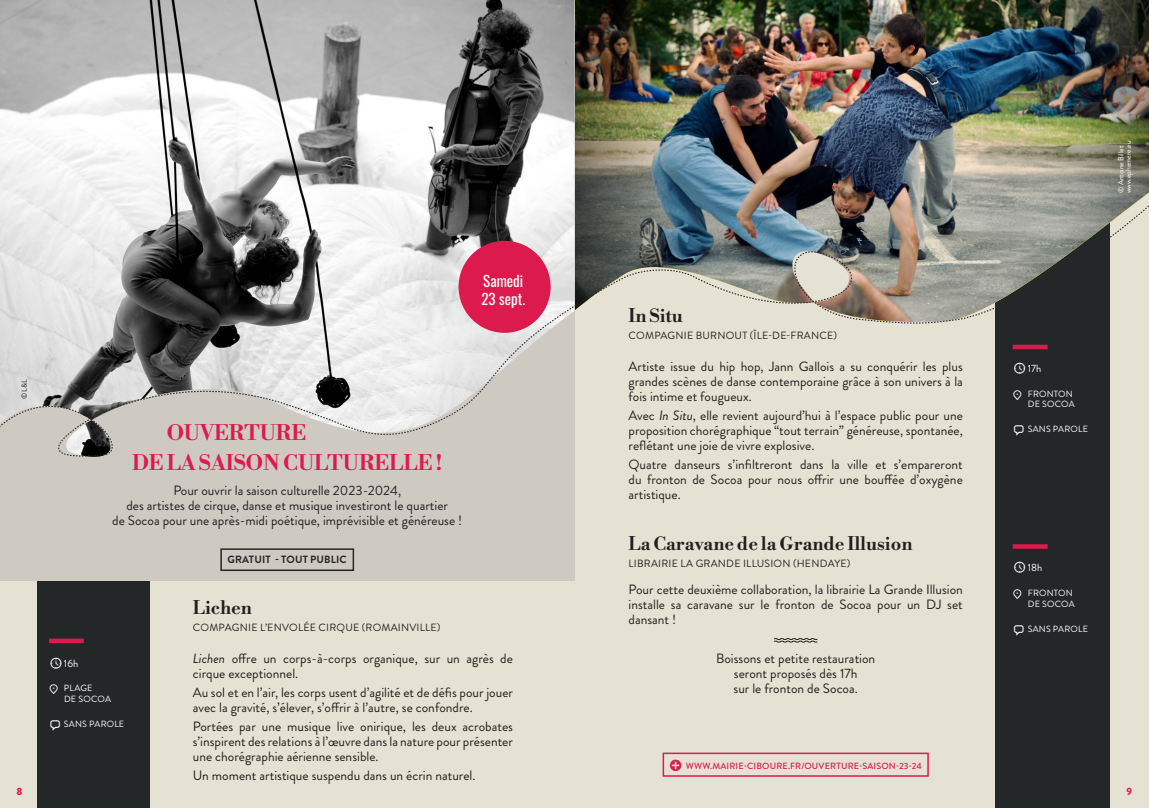
<style>
.page{position:relative;width:1149px;height:808px;background:#fff}
.page>*{position:absolute;margin:0;border:0;box-sizing:border-box;transform-origin:0 0}
.titres_festivals{font:21px "Libre Bodoni";color:#dd1a4d}
.titre_évent{font:18px "Libre Bodoni";color:#231f20}
.dates_rond{font:15px "Oswald";color:#fff}
.descriptif_spectacle{font:13.5px/15px "Brandon Grotesque";color:#231f20;text-align:justify}
.nom_cie{font:10.5px "Brandon Grotesque";letter-spacing:.02em;color:#231f20}
.GRATUIT_TOUT_PUBLIC{font:700 10.5px "Brandon Grotesque";letter-spacing:.01em;color:#242728}
.listes_horaires_events{font:10.5px "Brandon Grotesque";color:#fff}
.t1{font:900 10.5px "Brandon Grotesque";color:#dd1b4f}
.listes_horaires_events-2{font:9px/10.8px "Brandon Grotesque";letter-spacing:.02em;color:#fff;text-align:right}
.bouton_resa___site_internet{font:500 9px "Brandon Grotesque";letter-spacing:.02em;color:#dd1a4d}
.paragraphes{font:7.5px "Brandon Grotesque";letter-spacing:-.01em;color:#fff}
.paragraphes-2{font:7.5px "Brandon Grotesque";color:#231f20}
.s1{font-family:"Aquawax Pro Pictograms";font-size:13.5px}
.s2{font-style:italic}
</style>
<div class="page">
<div style="left:574px;top:0;width:574px;height:808px;background:#e6e2d3"></div>
<div style="left:994px;top:0;width:115px;height:808px;background:#242728"></div>
<div style="left:1012px;top:544px;width:35px;height:5px;background:#dd1a4d"></div>
<img style="left:574px;top:0;width:574px;height:184px">
<div style="left:0;top:0;width:574px;height:808px;background:#e6e2d3"></div>
<div style="left:0;top:23px;width:574px;height:558px;background:#cecac2"></div>
<div style="left:37px;top:581px;width:113px;height:227px;background:#242728"></div>
<hr style="left:49px;top:639px;width:35px;height:4px;background:#dd1a4d">
<img style="left:0;top:0;width:574px;height:184px">
<svg style="left:774px;top:638px;width:43px;height:5px"></svg>
<div style="left:662px;top:752px;width:266px;height:25px;border:2px solid #dd1a4d"></div>
<div style="left:220px;top:548px;width:134px;height:23px;border:2px solid #242728"></div>
<svg style="left:0;top:186px;width:1148px;height:277px"></svg>
<p class="dates_rond" style="left:483px;top:267px;width:42px">Samedi</p>
<p class="dates_rond" style="left:481px;top:285px;width:45px">23 sept.</p>
<p class="paragraphes-2" style="left:19px;top:399px;width:21px;rotate:-90deg">© L&amp;L</p>
<p class="titres_festivals" style="left:167px;top:416px;width:141px">OUVERTURE</p>
<p class="titres_festivals" style="left:132px;top:446px;width:311px">DE LA SAISON CULTURELLE !</p>
<p class="descriptif_spectacle" style="left:112px;top:483px;width:351px;text-align:center">Pour ouvrir la saison culturelle 2023-2024,<br>des artistes de cirque, danse et musique investiront le quartier<br>de Socoa pour une après-midi poétique, imprévisible et généreuse !</p>
<p class="listes_horaires_events" style="left:64px;top:656px;width:16px">16h</p>
<p class="listes_horaires_events-2" style="left:64px;top:683px;width:48px;text-align:left;text-indent:-15px"><span class="s1">l</span> PLAGE<br>DE SOCOA</p>
<p class="listes_horaires_events-2" style="left:49px;top:718px;width:77px"><span class="s1">b</span> SANS PAROLE</p>
<p class="GRATUIT_TOUT_PUBLIC" style="left:227px;top:552px;width:121px">GRATUIT - TOUT PUBLIC</p>
<p class="titre_évent" style="left:193px;top:593px;width:61px">Lichen</p>
<p class="nom_cie" style="left:193px;top:620px;width:249px">COMPAGNIE L’ENVOLÉE CIRQUE (ROMAINVILLE)</p>
<p class="descriptif_spectacle" style="left:193px;top:650px;width:321px"><span class="s2">Lichen</span> offre un corps-à-corps organique, sur un agrès de cirque exceptionnel.</p>
<p class="descriptif_spectacle" style="left:193px;top:685px;width:321px">Au sol et en l’air, les corps usent d’agilité et de défis pour jouer avec la gravité, s’élever, s’offrir à l’autre, se confondre.</p>
<p class="descriptif_spectacle" style="left:193px;top:719px;width:321px">Portées par une musique live onirique, les deux acrobates s’inspirent des relations à l’œuvre dans la nature pour présenter une chorégraphie aérienne sensible.</p>
<p class="descriptif_spectacle" style="left:193px;top:768px;width:284px">Un moment artistique suspendu dans un écrin naturel.</p>
<p class="titre_évent" style="left:628px;top:301px;width:56px">In Situ</p>
<p class="nom_cie" style="left:628px;top:328px;width:210px">COMPAGNIE BURNOUT (ÎLE-DE-FRANCE)</p>
<p class="descriptif_spectacle" style="left:628px;top:359px;width:336px">Artiste issue du hip hop, Jann Gallois a su conquérir les plus grandes scènes de danse contemporaine grâce à son univers à la fois intime et fougueux.</p>
<p class="descriptif_spectacle" style="left:628px;top:408px;width:336px">Avec <span class="s2">In Situ</span>, elle revient aujourd’hui à l’espace public pour une proposition chorégraphique “tout terrain” généreuse, spontanée, reflétant une joie de vivre explosive.</p>
<p class="descriptif_spectacle" style="left:628px;top:457px;width:336px">Quatre danseurs s’infiltreront dans la ville et s’empareront du fronton de Socoa pour nous offrir une bouffée d’oxygène artistique.</p>
<p class="titre_évent" style="left:628px;top:529px;width:285px">La Caravane de la Grande Illusion</p>
<p class="nom_cie" style="left:628px;top:556px;width:223px">LIBRAIRIE LA GRANDE ILLUSION (HENDAYE)</p>
<p class="descriptif_spectacle" style="left:628px;top:582px;width:336px">Pour cette deuxième collaboration, la librairie La Grande Illusion installe sa caravane sur le fronton de Socoa pour un DJ set dansant !</p>
<p class="descriptif_spectacle" style="left:716px;top:651px;width:161px">Boissons et petite restauration</p>
<p class="descriptif_spectacle" style="left:733px;top:666px;width:125px">seront proposés dès 17h</p>
<p class="descriptif_spectacle" style="left:733px;top:681px;width:126px">sur le fronton de Socoa.</p>
<p class="bouton_resa___site_internet" style="left:685px;top:760px;width:237px">WWW.MAIRIE-CIBOURE.FR/OUVERTURE-SAISON-23-24</p>
<p class="paragraphes" style="left:1115px;top:193px;width:49px;rotate:-90deg">© Antoine Billet</p>
<p class="paragraphes" style="left:1122px;top:193px;width:54px;rotate:-90deg">www.ephemere.eu</p>
<p class="listes_horaires_events" style="left:1027px;top:361px;width:15px">17h</p>
<p class="listes_horaires_events-2" style="left:1012px;top:388px;width:63px"><span class="s1">l</span> FRONTON<br>DE SOCOA</p>
<p class="listes_horaires_events-2" style="left:1012px;top:424px;width:77px"><span class="s1">b</span> SANS PAROLE</p>
<p class="listes_horaires_events" style="left:1027px;top:560px;width:16px">18h</p>
<p class="listes_horaires_events-2" style="left:1012px;top:588px;width:63px"><span class="s1">l</span> FRONTON<br>DE SOCOA</p>
<p class="listes_horaires_events-2" style="left:1012px;top:623px;width:77px"><span class="s1">b</span> SANS PAROLE</p>
<p class="t1" style="left:17px;top:784px;width:7px">8</p>
<p class="t1" style="left:1126px;top:784px;width:7px">9</p>
</div>
